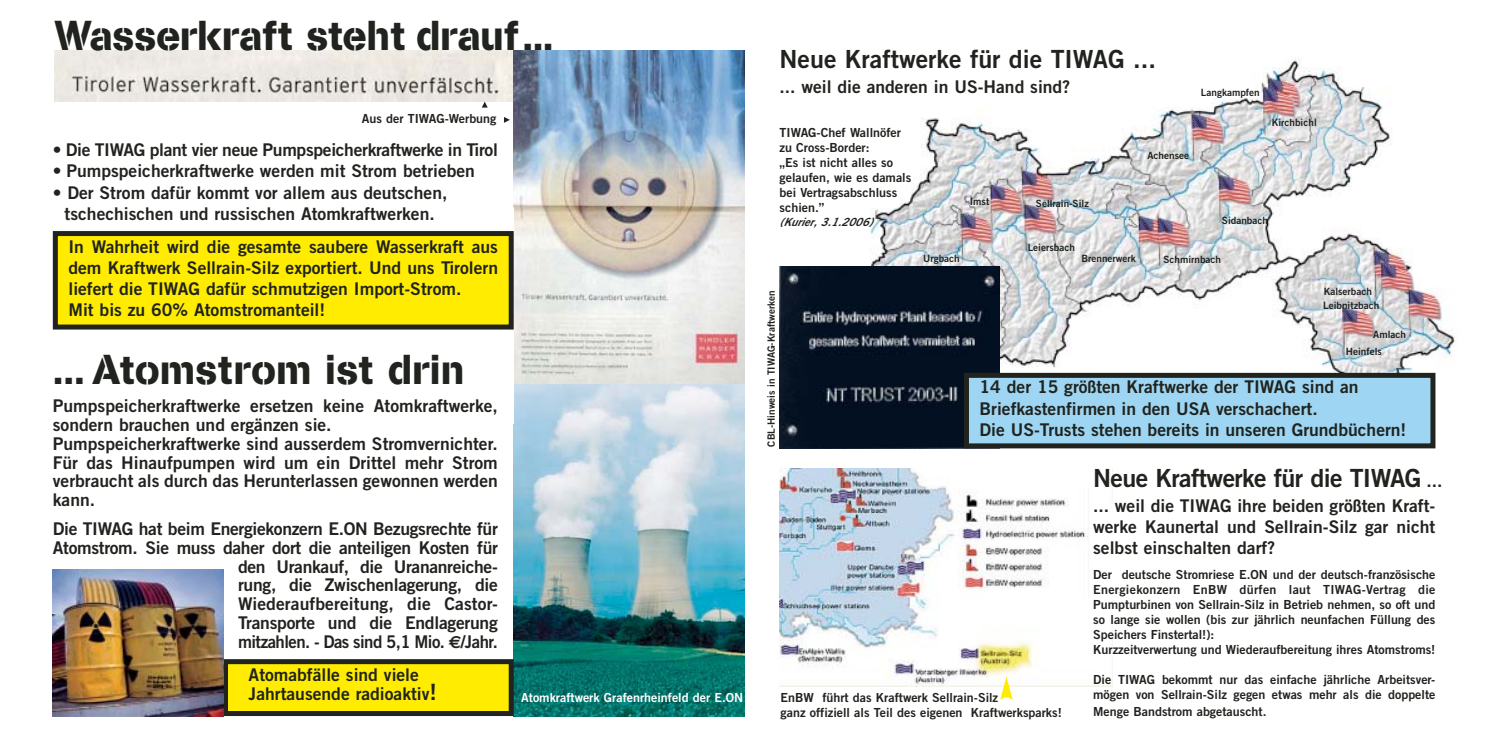
<style>
.page{position:relative;width:1489px;height:745px;background:#fff}
.page>*{position:absolute;margin:0;border:0;box-sizing:border-box;transform-origin:0 0}
.t1{font:43.75px "Cargo D";letter-spacing:-.01em;color:#20231e}
.t2{font:25px "Trade Gothic LT Std Bd 2";color:#20231e}
.t3{font:25px "Trade Gothic LT Std Bd 2";letter-spacing:-.025em;color:#20231e}
.t4{font:17.5px/21px "Trade Gothic LT Std Bd 2";color:#20231e}
.t5{font:17.5px/18.8px "Trade Gothic LT Std Bd 2";letter-spacing:-.02em;color:#20231e;text-align:right}
.t6{font:12.5px/15px "Trade Gothic LT Std Bd 2";color:#20231e}
.t7{font:12.5px "Trade Gothic LT Std Bd 2";color:#fff}
.t8{font:italic 11.25px "Trade Gothic LT Std Bd 2 Obl";color:#20231e}
.t9{font:10px "Trade Gothic LT Std Bd 2";color:#20231e}
.s1{font-family:"Euro Sans";font-weight:700}
.s2{font-size:22.5px}
.s3{font-size:17.5px}
</style>
<div class="page">
<img style="left:779px;top:468px;width:310px;height:217px">
<img style="left:54px;top:50px;width:459px;height:51px">
<img style="left:513px;top:383px;width:231px;height:332px">
<img style="left:513px;top:50px;width:231px;height:333px">
<img style="left:870px;top:60px;width:585px;height:345px">
<img style="left:779px;top:266px;width:220px;height:182px">
<div style="left:966px;top:375px;width:466px;height:70px;background:#9dd5f2"></div>
<div style="left:963px;top:372px;width:472px;height:76px;border:5px solid #20231e"></div>
<div style="left:225px;top:661px;width:286px;height:52px;background:#ffec00"></div>
<div style="left:223px;top:658px;width:290px;height:57px;border:5px solid #20231e"></div>
<svg style="left:1000px;top:676px;width:12px;height:23px"></svg>
<div style="left:55px;top:233px;width:456px;height:94px;background:#ffec00"></div>
<div style="left:53px;top:231px;width:460px;height:98px;border:5px solid #20231e"></div>
<img style="left:53px;top:569px;width:170px;height:146px">
<svg style="left:482px;top:102px;width:5px;height:5px"></svg>
<svg style="left:504px;top:117px;width:6px;height:6px"></svg>
<h1 class="t1" style="left:54px;top:21px;width:501px">Wasserkraft steht drauf...</h1>
<p class="t6" style="left:362px;top:112px;width:136px">Aus der TIWAG-Werbung</p>
<p class="t5" style="left:53px;top:142px;width:446px">• Die TIWAG plant vier neue Pumpspeicherkraftwerke in Tirol</p>
<p class="t4" style="left:53px;top:162px;width:423px">• Pumpspeicherkraftwerke werden mit Strom betrieben</p>
<p class="t4" style="left:53px;top:183px;width:396px;text-align:center">• Der Strom dafür kommt vor allem aus deutschen, tschechischen und russischen Atomkraftwerken.</p>
<p class="t4" style="left:68px;top:237px;width:431px">In Wahrheit wird die gesamte saubere Wasserkraft aus dem Kraftwerk Sellrain-Silz exportiert. Und uns Tirolern liefert die TIWAG dafür schmutzigen Import-Strom.<br>Mit bis zu 60% Atomstromanteil!</p>
<h1 class="t1" style="left:53px;top:355px;width:413px">... Atomstrom ist drin</h1>
<p class="t4" style="left:53px;top:398px;width:446px;line-height:18.8px">Pumpspeicherkraftwerke ersetzen keine Atomkraftwerke, sondern brauchen und ergänzen sie.<br>Pumpspeicherkraftwerke sind ausserdem Stromvernichter.<br>Für das Hinaufpumpen wird um ein Drittel mehr Strom verbraucht als durch das Herunterlassen gewonnen werden kann.</p>
<p class="t5" style="left:53px;top:520px;width:446px">Die TIWAG hat beim Energiekonzern E.ON Bezugsrechte für Atomstrom. Sie muss daher dort die anteiligen Kosten für den Urankauf, die Urananreiche-<br>rung, die Zwischenlagerung, die<br>Wiederaufbereitung, die Castor-<br>Transporte und die Endlagerung<br>mitzahlen. - Das sind 5,1 Mio. <span class="s1">€</span>/Jahr.</p>
<p class="t4" style="left:249px;top:666px;width:190px;line-height:18.8px">Atomabfälle sind viele<br>Jahrtausende radioaktiv<span class="s2">!</span></p>
<p class="t7" style="left:521px;top:692px;width:223px">Atomkraftwerk Grafenrheinfeld der E.ON</p>
<h2 class="t2" style="left:779px;top:50px;width:378px">Neue Kraftwerke für die TIWAG ...</h2>
<p class="t4" style="left:779px;top:77px;width:292px">... weil die anderen in US-Hand sind?</p>
<p class="t6" style="left:779px;top:126px;width:133px">TIWAG-Chef Wallnöfer zu Cross-Border:<br>„Es ist nicht alles so gelaufen, wie es damals bei Vertragsabschluss schien.”</p>
<p class="t8" style="left:779px;top:218px;width:94px">(Kurier, 3.1.2006)</p>
<p class="t9" style="left:1147px;top:152px;width:43px">Achensee</p>
<p class="t9" style="left:969px;top:197px;width:21px">Imst</p>
<p class="t9" style="left:1035px;top:200px;width:54px">Sellrain-Silz</p>
<p class="t9" style="left:1027px;top:244px;width:49px">Leiersbach</p>
<p class="t9" style="left:1200px;top:89px;width:60px">Langkampfen</p>
<p class="t9" style="left:1271px;top:118px;width:47px">Kirchbichl</p>
<p class="t9" style="left:1221px;top:217px;width:48px">Sidanbach</p>
<p class="t9" style="left:767px;top:446px;width:158px;rotate:-90deg">CBL-Hinweis in TIWAG-Kraftwerken</p>
<p class="t9" style="left:923px;top:254px;width:38px">Urgbach</p>
<p class="t9" style="left:1081px;top:255px;width:56px">Brennerwerk</p>
<p class="t9" style="left:1163px;top:256px;width:59px">Schmirnbach</p>
<p class="t9" style="left:1323px;top:288px;width:50px">Kalserbach</p>
<p class="t9" style="left:1322px;top:301px;width:58px">Leibnitzbach</p>
<p class="t9" style="left:1373px;top:330px;width:34px">Amlach</p>
<p class="t9" style="left:1345px;top:348px;width:38px">Heinfels</p>
<p class="t4" style="left:979px;top:378px;width:428px">14 der 15 größten Kraftwerke der TIWAG sind an<br>Briefkastenfirmen in den USA verschachert.<br>Die US-Trusts stehen bereits in unseren Grundbüchern!</p>
<p class="t6" style="left:780px;top:690px;width:283px">EnBW führt das Kraftwerk Sellrain-Silz<br>ganz offiziell als Teil des eigenen Kraftwerksparks!</p>
<h2 class="t3" style="left:1093px;top:468px;width:351px">Neue Kraftwerke für die TIWAG <span class="s3">...</span></h2>
<p class="t4" style="left:1093px;top:496px;width:344px;text-align:justify">... weil die TIWAG ihre beiden größten Kraft&shy;werke Kaunertal und Sellrain-Silz gar nicht selbst einschalten darf?</p>
<p class="t6" style="left:1093px;top:568px;width:344px">Der deutsche Stromriese E.ON und der deutsch-französische Energiekonzern EnBW dürfen laut TIWAG-Vertrag die Pumpturbinen von Sellrain-Silz in Betrieb nehmen, so oft und so lange sie wollen (bis zur jährlich neunfachen Füllung des Speichers Finstertal!):<br>Kurzzeitverwertung und Wiederaufbereitung ihres Atomstroms!</p>
<p class="t6" style="left:1093px;top:673px;width:344px">Die TIWAG bekommt nur das einfache jährliche Arbeitsver&shy;mögen von Sellrain-Silz gegen etwas mehr als die doppelte</p>
<p class="t6" style="left:1093px;top:705px;width:175px">Menge Bandstrom abgetauscht.</p>
</div>
